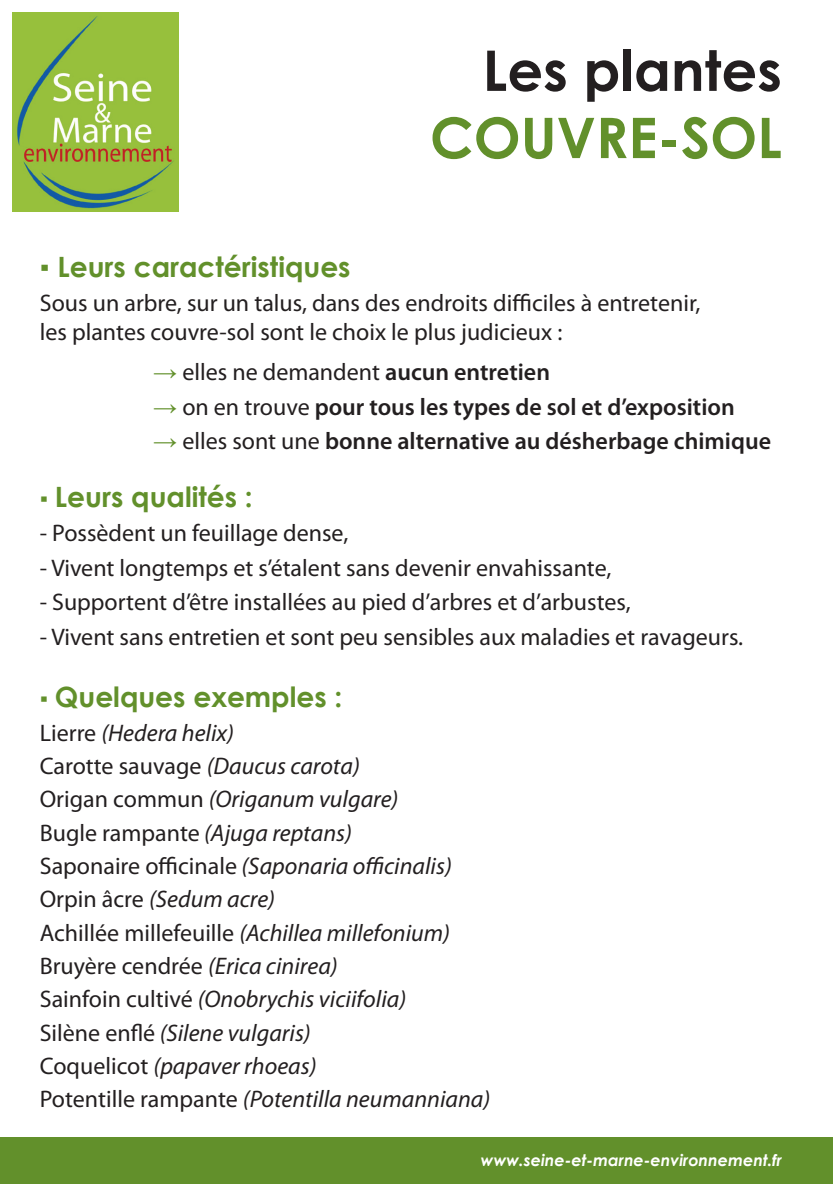
<style>
.page{position:relative;width:833px;height:1184px;background:#fff}
.page>*{position:absolute;margin:0;border:0;box-sizing:border-box;transform-origin:0 0}
.t1{font:700 56px "Century Gothic";color:#231f20}
.t2{font:700 56px "Century Gothic";color:#62902b}
.t3{font:700 28px "Century Gothic";color:#62902b}
.t4{font:italic 24px/33.4px "Myriad Pro";color:#231f20}
.t5{font:24px/28.8px "Myriad Pro";color:#231f20}
.t6{font:600 24px "Myriad Pro";color:#231f20}
.t7{font:italic 700 16px "Century Gothic";color:#fff}
.s1{font-family:"Verdana"}
.s2{font-family:"Century Gothic";color:#62902b}
.s3{font-weight:600}
.s4{font-family:"Century Gothic";font-weight:400;color:#62902b}
.s5{font-weight:400}
.s6{font-family:"Verdana";font-size:24px}
.s7{font-style:normal}
</style>
<div class="page">
<div style="left:0;top:1137px;width:832px;height:47px;background:#62902b"></div>
<img style="left:13px;top:12px;width:165px;height:200px">
<h1 class="t1" style="left:482px;top:28px;width:301px">Les plantes</h1>
<h1 class="t2" style="left:430px;top:95px;width:342px">couvre-sol</h1>
<p class="t3" style="left:40px;top:245px;width:312px"><span class="s1">▪</span> Leurs caractéristiques</p>
<p class="t5" style="left:40px;top:289px;width:662px">Sous un arbre, sur un talus, dans des endroits difficiles à entretenir, les plantes couvre-sol sont le choix le plus judicieux :</p>
<p class="t5" style="left:153px;top:357px;width:398px"><span class="s2">→</span> elles ne demandent <span class="s3">aucun entretien</span></p>
<p class="t6" style="left:153px;top:391px;width:583px"><span class="s4">→</span> <span class="s5">on en trouve</span> pour tous les types de sol et d’exposition</p>
<p class="t6" style="left:153px;top:426px;width:619px"><span class="s4">→</span> <span class="s5">elles sont une</span> bonne alternative au désherbage chimique</p>
<p class="t3" style="left:40px;top:475px;width:214px"><span class="s6">▪</span> Leurs qualités :</p>
<p class="t5" style="left:40px;top:518px;width:310px">- Possèdent un feuillage dense,</p>
<p class="t5" style="left:40px;top:553px;width:573px">- Vivent longtemps et s’étalent sans devenir envahissante,</p>
<p class="t5" style="left:40px;top:587px;width:592px">- Supportent d’être installées au pied d’arbres et d’arbustes,</p>
<p class="t5" style="left:40px;top:622px;width:704px">- Vivent sans entretien et sont peu sensibles aux maladies et ravageurs.</p>
<p class="t3" style="left:40px;top:676px;width:304px"><span class="s6">▪</span> Quelques exemples :</p>
<p class="t4" style="left:40px;top:715px;width:452px"><span class="s7">Lierre</span> (Hedera helix)<br><span class="s7">Carotte sauvage</span> (Daucus carota)<br><span class="s7">Origan commun</span> (Origanum vulgare)<br><span class="s7">Bugle rampante</span> (Ajuga reptans)<br><span class="s7">Saponaire officinale</span> (Saponaria officinalis)<br><span class="s7">Orpin âcre</span> (Sedum acre)<br><span class="s7">Achillée millefeuille</span> (Achillea millefonium)<br><span class="s7">Bruyère cendrée</span> (Erica cinirea)<br><span class="s7">Sainfoin cultivé</span> (Onobrychis viciifolia)<br><span class="s7">Silène enflé</span> (Silene vulgaris)<br><span class="s7">Coquelicot</span> (papaver rhoeas)<br><span class="s7">Potentille rampante</span> (Potentilla neumanniana)</p>
<p class="t7" style="left:480px;top:1148px;width:302px">www.seine-et-marne-environnement.fr</p>
</div>
